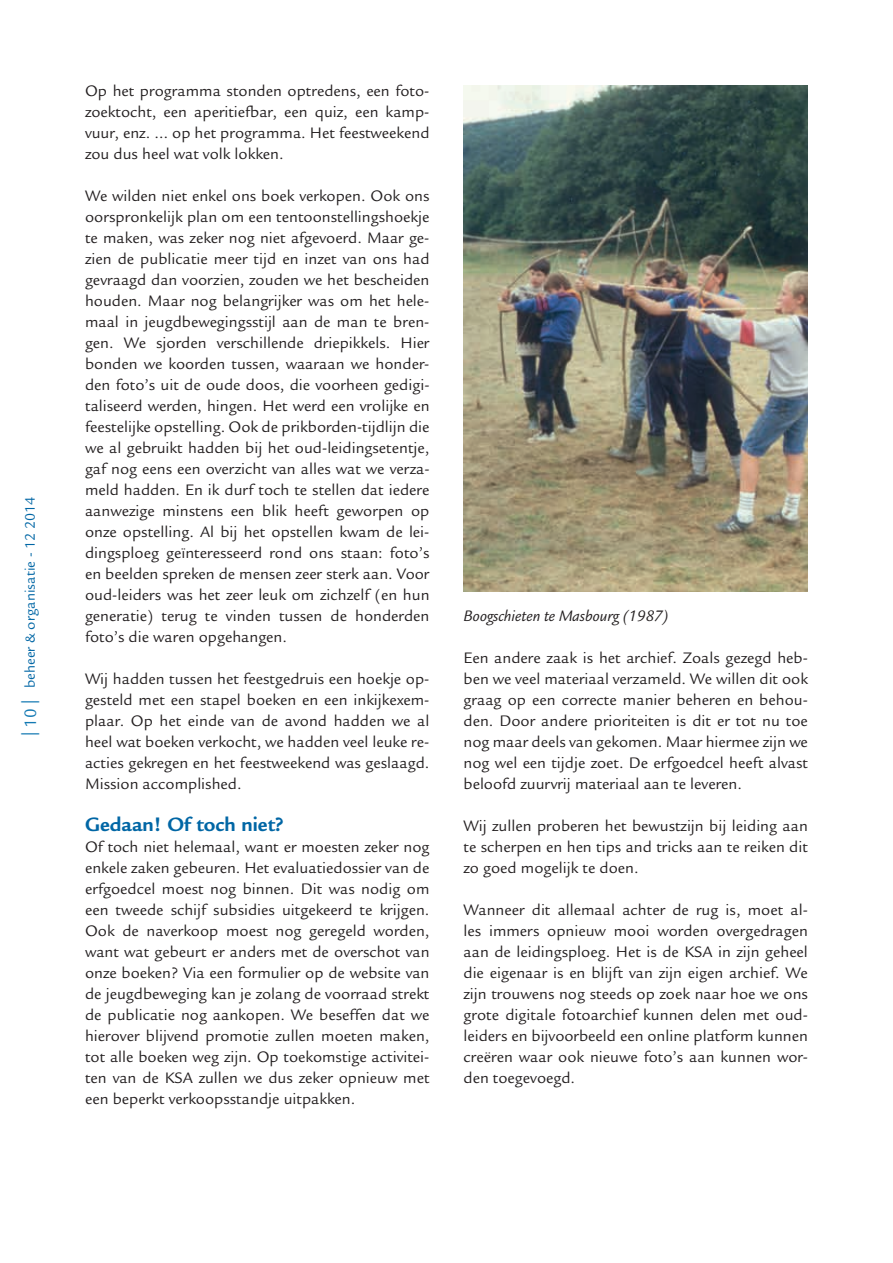
<style>
.page{position:relative;width:893px;height:1263px;background:#fff}
.page>*{position:absolute;margin:0;border:0;box-sizing:border-box;transform-origin:0 0}
.t1{font:700 21px "Legacy Sans Std";color:#0066a5}
.t2{font:16.5px/21px "Legacy Sans Std";color:#231f20;text-align:justify}
.t3{font:italic 16.5px "Legacy Sans Std";color:#231f20}
.t4{font:15px "Legacy Sans Std";color:#0066a5}
.s1{font-family:"Myriad Pro";font-size:18px;color:#1379b3}
.s2{font-size:18px;color:#1379b3}
</style>
<div class="page">
<img style="left:463px;top:85px;width:345px;height:507px">
<p class="t4" style="left:22px;top:736px;width:240px;rotate:-90deg"><span class="s1">|</span> <span class="s2">10</span> <span class="s1">|</span> beheer &amp; organisatie - 12 2014</p>
<p class="t2" style="left:85px;top:80px;width:346px">Op het programma stonden optredens, een foto&shy;zoektocht, een aperitiefbar, een quiz, een kamp&shy;vuur, enz. … op het programma. Het feestweekend zou dus heel wat volk lokken.</p>
<p class="t2" style="left:85px;top:185px;width:346px">We wilden niet enkel ons boek verkopen. Ook ons oorspronkelijk plan om een tentoonstellingshoekje te maken, was zeker nog niet afgevoerd. Maar ge&shy;zien de publicatie meer tijd en inzet van ons had gevraagd dan voorzien, zouden we het bescheiden houden. Maar nog belangrijker was om het hele&shy;maal in jeugdbewegingsstijl aan de man te bren&shy;gen. We sjorden verschillende driepikkels. Hier bonden we koorden tussen, waaraan we honder&shy;den foto’s uit de oude doos, die voorheen gedigi&shy;taliseerd werden, hingen. Het werd een vrolijke en feestelijke opstelling. Ook de prikborden-tijdlijn die we al gebruikt hadden bij het oud-leidingsetentje, gaf nog eens een overzicht van alles wat we verza&shy;meld hadden. En ik durf toch te stellen dat iedere aanwezige minstens een blik heeft geworpen op onze opstelling. Al bij het opstellen kwam de lei&shy;dingsploeg geïnteresseerd rond ons staan: foto’s en beelden spreken de mensen zeer sterk aan. Voor oud-leiders was het zeer leuk om zichzelf (en hun generatie) terug te vinden tussen de honderden foto’s die waren opgehangen.</p>
<p class="t2" style="left:85px;top:669px;width:346px">Wij hadden tussen het feestgedruis een hoekje op&shy;gesteld met een stapel boeken en een inkijkexem&shy;plaar. Op het einde van de avond hadden we al heel wat boeken verkocht, we hadden veel leuke re&shy;acties gekregen en het feestweekend was geslaagd.<br>Mission accomplished.</p>
<p class="t1" style="left:85px;top:812px;width:200px">Gedaan! Of toch niet?</p>
<p class="t2" style="left:85px;top:836px;width:346px">Of toch niet helemaal, want er moesten zeker nog enkele zaken gebeuren. Het evaluatiedossier van de erfgoedcel moest nog binnen. Dit was nodig om een tweede schijf subsidies uitgekeerd te krijgen.<br>Ook de naverkoop moest nog geregeld worden, want wat gebeurt er anders met de overschot van onze boeken? Via een formulier op de website van de jeugdbeweging kan je zolang de voorraad strekt de publicatie nog aankopen. We beseffen dat we hierover blijvend promotie zullen moeten maken, tot alle boeken weg zijn. Op toekomstige activitei&shy;ten van de KSA zullen we dus zeker opnieuw met een beperkt verkoopsstandje uitpakken.</p>
<p class="t3" style="left:463px;top:607px;width:207px">Boogschieten te Masbourg (1987)</p>
<p class="t2" style="left:463px;top:648px;width:346px">Een andere zaak is het archief. Zoals gezegd heb&shy;ben we veel materiaal verzameld. We willen dit ook graag op een correcte manier beheren en behou&shy;den. Door andere prioriteiten is dit er tot nu toe nog maar deels van gekomen. Maar hiermee zijn we nog wel een tijdje zoet. De erfgoedcel heeft alvast beloofd zuurvrij materiaal aan te leveren.</p>
<p class="t2" style="left:463px;top:816px;width:346px">Wij zullen proberen het bewustzijn bij leiding aan te scherpen en hen tips and tricks aan te reiken dit zo goed mogelijk te doen.</p>
<p class="t2" style="left:463px;top:900px;width:346px">Wanneer dit allemaal achter de rug is, moet al&shy;les immers opnieuw mooi worden overgedragen aan de leidingsploeg. Het is de KSA in zijn geheel die eigenaar is en blijft van zijn eigen archief. We zijn trouwens nog steeds op zoek naar hoe we ons grote digitale fotoarchief kunnen delen met oud&shy;leiders en bijvoorbeeld een online platform kunnen creëren waar ook nieuwe foto’s aan kunnen wor&shy;den toegevoegd.</p>
</div>
